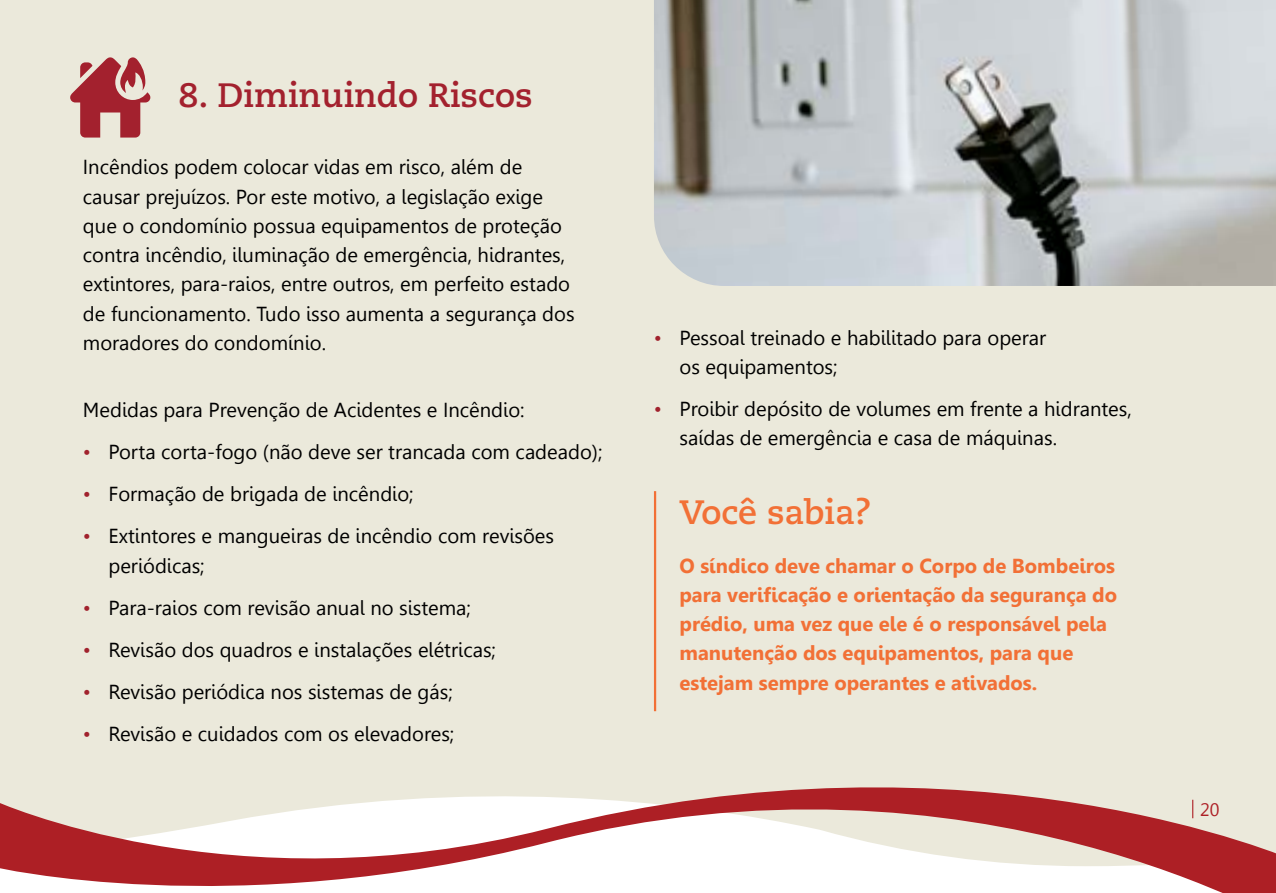
<style>
.page{position:relative;width:1276px;height:893px;background:#ebe9db}
.page>*{position:absolute;margin:0;border:0;box-sizing:border-box;transform-origin:0 0}
.t1{font:700 33.75px "Caecilia LT Std";color:#a3212e}
.t2{font:700 33.75px "Caecilia LT Std";color:#f27036}
.t3{font:20.25px/29.2px "Leelawadee";color:#000}
.t4{font:700 20.25px/29.2px "Leelawadee";color:#f27036}
.t5{font:18px "Leelawadee";color:#ad1f25}
.s1{color:#a1222d}
</style>
<div class="page">
<svg style="left:0;top:787px;width:1276px;height:106px"></svg>
<svg style="left:1192px;top:800px;width:1px;height:18px"></svg>
<hr style="left:654px;top:491px;width:2px;height:220px;background:#f27036">
<svg style="left:70px;top:57px;width:80px;height:81px"></svg>
<img style="left:654px;top:0;width:622px;height:286px">
<h1 class="t1" style="left:179px;top:75px;width:355px">8. Diminuindo Riscos</h1>
<p class="t3" style="left:83px;top:153px;width:493px">Incêndios podem colocar vidas em risco, além de causar prejuízos. Por este motivo, a legislação exige que o condomínio possua equipamentos de proteção contra incêndio, iluminação de emergência, hidrantes, extintores, para-raios, entre outros, em perfeito estado de funcionamento. Tudo isso aumenta a segurança dos moradores do condomínio.</p>
<p class="t3" style="left:83px;top:396px;width:443px">Medidas para Prevenção de Acidentes e Incêndio:</p>
<p class="t3" style="left:83px;top:438px;width:521px"><span class="s1">•</span> Porta corta-fogo (não deve ser trancada com cadeado);</p>
<p class="t3" style="left:83px;top:480px;width:332px"><span class="s1">•</span> Formação de brigada de incêndio;</p>
<p class="t3" style="left:108px;top:522px;width:447px;text-indent:-26px"><span class="s1">•</span> Extintores e mangueiras de incêndio com revisões periódicas;</p>
<p class="t3" style="left:83px;top:593px;width:389px"><span class="s1">•</span> Para-raios com revisão anual no sistema;</p>
<p class="t3" style="left:83px;top:635px;width:414px"><span class="s1">•</span> Revisão dos quadros e instalações elétricas;</p>
<p class="t3" style="left:83px;top:677px;width:371px"><span class="s1">•</span> Revisão periódica nos sistemas de gás;</p>
<p class="t3" style="left:83px;top:719px;width:373px"><span class="s1">•</span> Revisão e cuidados com os elevadores;</p>
<p class="t3" style="left:679px;top:323px;width:368px;text-indent:-26px"><span class="s1">•</span> Pessoal treinado e habilitado para operar os equipamentos;</p>
<p class="t3" style="left:679px;top:394px;width:454px;text-indent:-26px"><span class="s1">•</span> Proibir depósito de volumes em frente a hidrantes, saídas de emergência e casa de máquinas.</p>
<h1 class="t2" style="left:679px;top:493px;width:193px">Você sabia?</h1>
<p class="t4" style="left:679px;top:551px;width:439px">O síndico deve chamar o Corpo de Bombeiros para verificação e orientação da segurança do prédio, uma vez que ele é o responsável pela manutenção dos equipamentos, para que estejam sempre operantes e ativados.</p>
<p class="t5" style="left:1200px;top:799px;width:21px">20</p>
</div>
